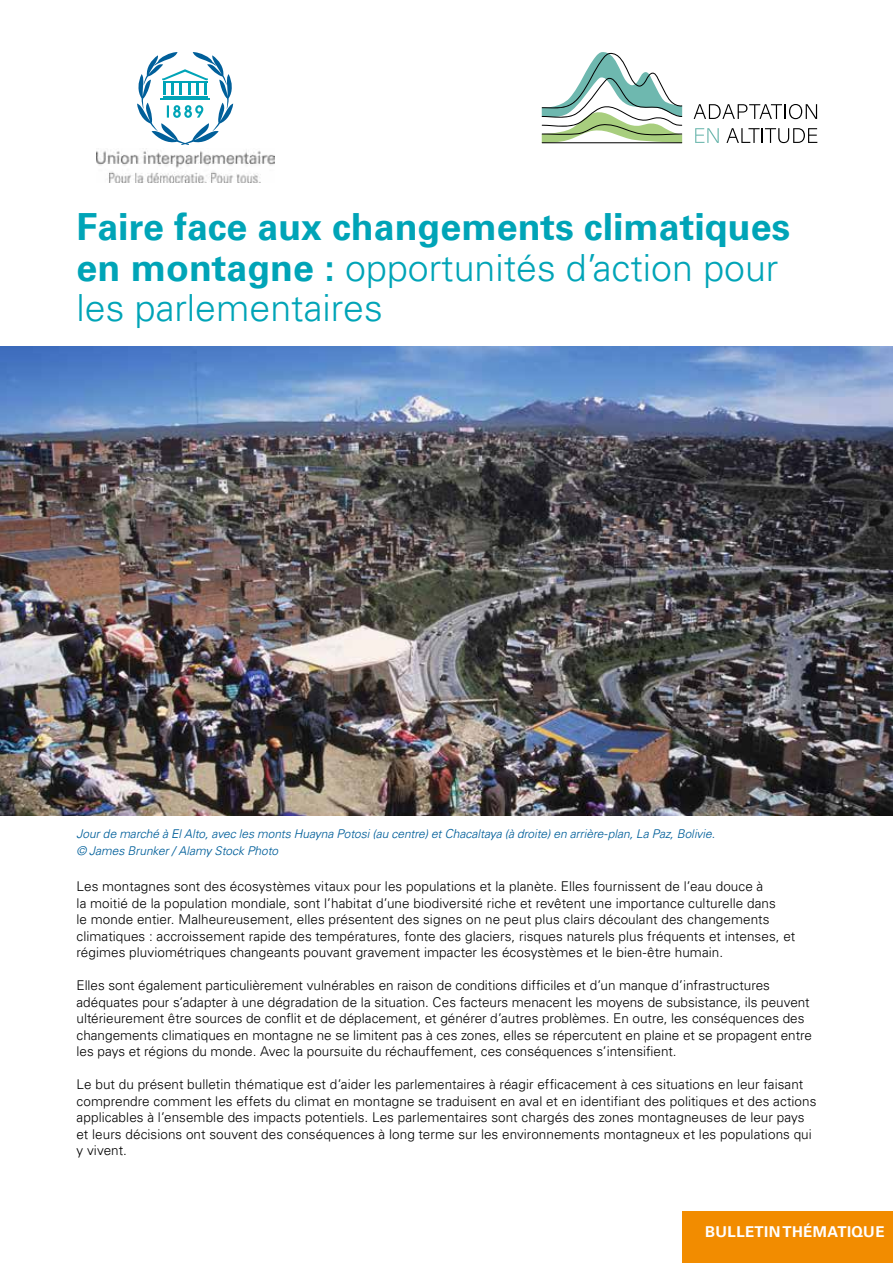
<style>
.page{position:relative;width:893px;height:1263px;background:#fff}
.page>*{position:absolute;margin:0;border:0;box-sizing:border-box;transform-origin:0 0}
.t1{font:700 37.5px/40.5px "Univers";color:#00a4b7}
.t2{font:700 15px "Univers";letter-spacing:.025em;color:#fff}
.t3{font:300 13.5px/16.5px "Univers";letter-spacing:.005em;color:#000}
.t4{font:italic 300 12px/16.5px "Univers";color:#005f9a}
.s1{font-weight:300}
</style>
<div class="page">
<img style="left:0;top:347px;width:893px;height:468px">
<svg style="left:137px;top:52px;width:96px;height:93px"></svg>
<img style="left:97px;top:150px;width:178px;height:32px">
<svg style="left:542px;top:52px;width:140px;height:91px"></svg>
<svg style="left:694px;top:104px;width:123px;height:15px"></svg>
<svg style="left:695px;top:128px;width:24px;height:15px"></svg>
<svg style="left:726px;top:128px;width:91px;height:15px"></svg>
<div style="left:682px;top:1211px;width:211px;height:52px;background:#f28c00"></div>
<h1 class="t1" style="left:77px;top:207px;width:715px">Faire face aux changements climatiques en montagne : <span class="s1">opportunités d’action pour les parlementaires</span></h1>
<p class="t4" style="left:77px;top:825px;width:640px">Jour de marché à El Alto, avec les monts Huayna Potosi (au centre) et Chacaltaya (à droite) en arrière-plan, La Paz, Bolivie. © James Brunker / Alamy Stock Photo</p>
<p class="t3" style="left:77px;top:878px;width:720px">Les montagnes sont des écosystèmes vitaux pour les populations et la planète. Elles fournissent de l’eau douce à<br>la moitié de la population mondiale, sont l’habitat d’une biodiversité riche et revêtent une importance culturelle dans<br>le monde entier. Malheureusement, elles présentent des signes on ne peut plus clairs découlant des changements climatiques : accroissement rapide des températures, fonte des glaciers, risques naturels plus fréquents et intenses, et régimes pluviométriques changeants pouvant gravement impacter les écosystèmes et le bien-être humain.</p>
<p class="t3" style="left:77px;top:977px;width:737px">Elles sont également particulièrement vulnérables en raison de conditions difficiles et d’un manque d’infrastructures adéquates pour s’adapter à une dégradation de la situation. Ces facteurs menacent les moyens de subsistance, ils peuvent ultérieurement être sources de conflit et de déplacement, et générer d’autres problèmes. En outre, les conséquences des changements climatiques en montagne ne se limitent pas à ces zones, elles se répercutent en plaine et se propagent entre les pays et régions du monde. Avec la poursuite du réchauffement, ces conséquences s’intensifient.</p>
<p class="t3" style="left:77px;top:1076px;width:741px">Le but du présent bulletin thématique est d’aider les parlementaires à réagir efficacement à ces situations en leur faisant comprendre comment les effets du climat en montagne se traduisent en aval et en identifiant des politiques et des actions applicables à l’ensemble des impacts potentiels. Les parlementaires sont chargés des zones montagneuses de leur pays et leurs décisions ont souvent des conséquences à long terme sur les environnements montagneux et les populations qui y vivent.</p>
<p class="t2" style="left:705px;top:1222px;width:181px">BULLETIN THÉMATIQUE</p>
</div>
